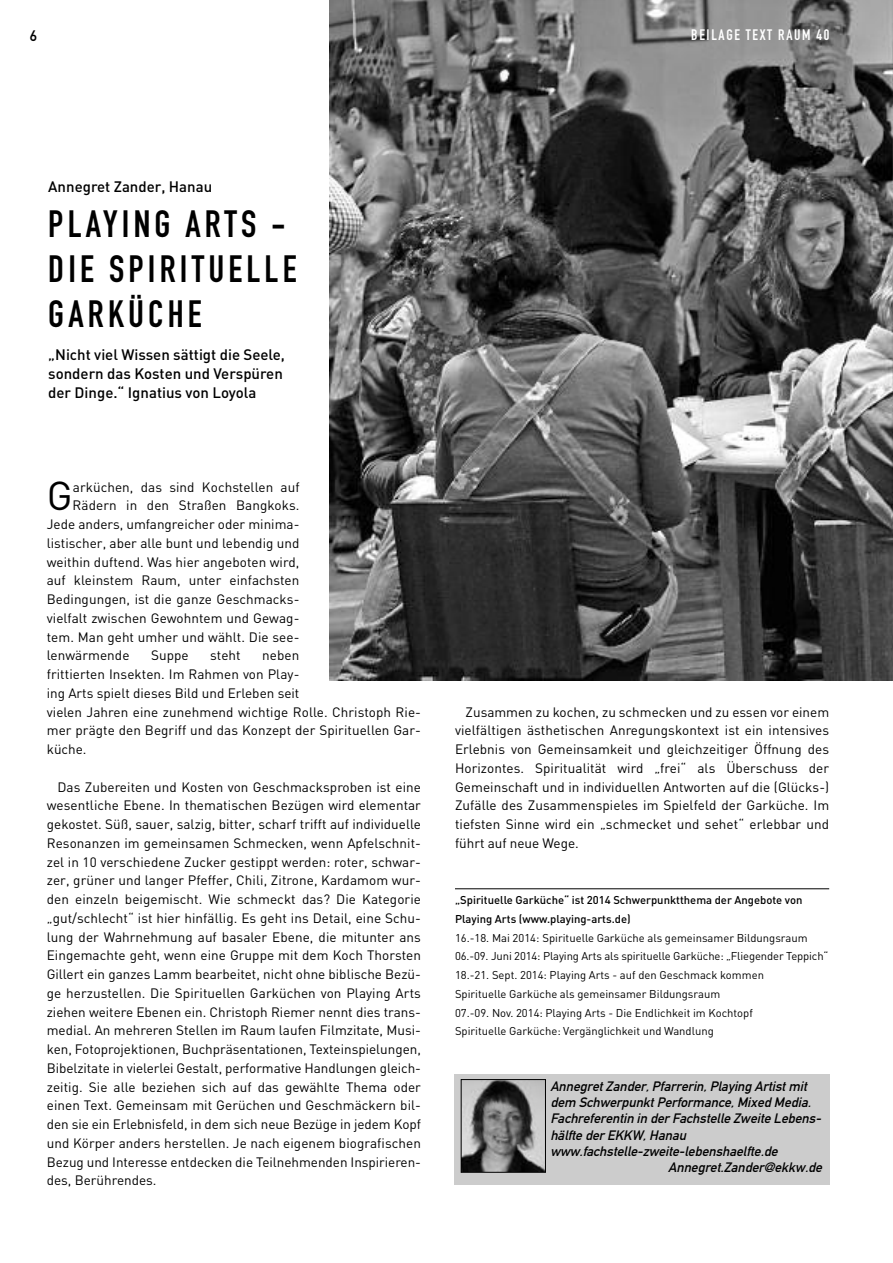
<style>
.page{position:relative;width:893px;height:1263px;background:#fff}
.page>*{position:absolute;margin:0;border:0;box-sizing:border-box;transform-origin:0 0}
.t1{font:39.75px "DIN";color:#000}
.t2{font:37.5px/45px "DIN Engschrift";letter-spacing:.11em;color:#000}
.t3{font:500 15px/18.8px "DIN";color:#000}
.t4{font:15px "DIN Engschrift";letter-spacing:.11em;color:#fff}
.t5{font:15px "DIN Mittelschrift";color:#000}
.t6{font:13.5px/18.8px "DIN";letter-spacing:.005em;color:#000;text-align:justify}
.t7{font:italic 13.5px "DIN Mittelschrift";color:#000}
.t8{font:11.25px/18.8px "DIN";color:#000}
.t9{font:500 11.25px/18.8px "DIN";color:#000}
</style>
<div class="page">
<hr style="left:455px;top:888px;width:374px;height:1px;background:#000">
<div style="left:454px;top:1074px;width:375px;height:110px;background:#ccc"></div>
<img style="left:463px;top:1081px;width:81px;height:90px">
<div style="left:461px;top:1079px;width:85px;height:94px;border:1px solid #000"></div>
<img style="left:329px;top:0;width:564px;height:680px">
<p class="t5" style="left:30px;top:30px;width:9px">6</p>
<p class="t4" style="left:691px;top:30px;width:140px">BEILAGE TEXT RAUM 40</p>
<p class="t3" style="left:48px;top:177px;width:165px">Annegret Zander, Hanau</p>
<h2 class="t2" style="left:48px;top:205px;width:250px">PLAYING ARTS -<br>DIE SPIRITUELLE<br>GARKÜCHE</h2>
<p class="t3" style="left:48px;top:346px;width:238px">„Nicht viel Wissen sättigt die Seele, sondern das Kosten und Verspüren der Dinge.“ Ignatius von Loyola</p>
<h1 class="t1" style="left:47px;top:473px;width:27px">G</h1>
<p class="t6" style="left:73px;top:478px;width:228px">arküchen, das sind Kochstellen auf</p>
<p class="t6" style="left:73px;top:496px;width:228px">Rädern in den Straßen Bangkoks.</p>
<p class="t6" style="left:47px;top:515px;width:254px">Jede anders, umfangreicher oder minima-</p>
<p class="t6" style="left:47px;top:534px;width:254px">listischer, aber alle bunt und lebendig und</p>
<p class="t6" style="left:47px;top:553px;width:254px">weithin duftend. Was hier angeboten wird,</p>
<p class="t6" style="left:47px;top:571px;width:254px">auf kleinstem Raum, unter einfachsten</p>
<p class="t6" style="left:47px;top:590px;width:254px">Bedingungen, ist die ganze Geschmacks-</p>
<p class="t6" style="left:47px;top:609px;width:254px">vielfalt zwischen Gewohntem und Gewag-</p>
<p class="t6" style="left:47px;top:628px;width:254px">tem. Man geht umher und wählt. Die see-</p>
<p class="t6" style="left:47px;top:646px;width:84px">lenwärmende</p>
<p class="t6" style="left:151px;top:646px;width:39px">Suppe</p>
<p class="t6" style="left:210px;top:646px;width:32px">steht</p>
<p class="t6" style="left:47px;top:646px;width:376px;text-align:left;text-indent:216px">neben<br>frittierten Insekten. Im Rahmen von Play-<br>ing Arts spielt dieses Bild und Erleben seit<br>vielen Jahren eine zunehmend wichtige Rolle. Christoph Rie&shy;mer prägte den Begriff und das Konzept der Spirituellen Gar&shy;küche.</p>
<p class="t6" style="left:47px;top:778px;width:376px;text-indent:11px">Das Zubereiten und Kosten von Geschmacksproben ist eine wesentliche Ebene. In thematischen Bezügen wird elementar gekostet. Süß, sauer, salzig, bitter, scharf trifft auf individuelle Resonanzen im gemeinsamen Schmecken, wenn Apfelschnit&shy;zel in 10 verschiedene Zucker gestippt werden: roter, schwar&shy;zer, grüner und langer Pfeffer, Chili, Zitrone, Kardamom wur&shy;den einzeln beigemischt. Wie schmeckt das? Die Kategorie „gut/schlecht“ ist hier hinfällig. Es geht ins Detail, eine Schu&shy;lung der Wahrnehmung auf basaler Ebene, die mitunter ans Eingemachte geht, wenn eine Gruppe mit dem Koch Thorsten Gillert ein ganzes Lamm bearbeitet, nicht ohne biblische Bezü&shy;ge herzustellen. Die Spirituellen Garküchen von Playing Arts ziehen weitere Ebenen ein. Christoph Riemer nennt dies trans&shy;medial. An mehreren Stellen im Raum laufen Filmzitate, Musi&shy;ken, Fotoprojektionen, Buchpräsentationen, Texteinspielungen, Bibelzitate in vielerlei Gestalt, performative Handlungen gleich&shy;zeitig. Sie alle beziehen sich auf das gewählte Thema oder einen Text. Gemeinsam mit Gerüchen und Geschmäckern bil&shy;den sie ein Erlebnisfeld, in dem sich neue Bezüge in jedem Kopf und Körper anders herstellen. Je nach eigenem biografischen Bezug und Interesse entdecken die Teilnehmenden Inspirieren&shy;des, Berührendes.</p>
<p class="t6" style="left:455px;top:703px;width:376px;text-indent:11px">Zusammen zu kochen, zu schmecken und zu essen vor einem vielfältigen ästhetischen Anregungskontext ist ein intensives Erlebnis von Gemeinsamkeit und gleichzeitiger Öffnung des Horizontes. Spiritualität wird „frei“ als Überschuss der Gemeinschaft und in individuellen Antworten auf die (Glücks-)<br>Zufälle des Zusammenspieles im Spielfeld der Garküche. Im tiefsten Sinne wird ein „schmecket und sehet“ erlebbar und führt auf neue Wege.</p>
<p class="t9" style="left:455px;top:891px;width:349px">„Spirituelle Garküche“ ist 2014 Schwerpunktthema der Angebote von<br>Playing Arts (www.playing-arts.de)</p>
<p class="t8" style="left:455px;top:928px;width:375px">16.-18. Mai 2014: Spirituelle Garküche als gemeinsamer Bildungsraum 06.-09. Juni 2014: Playing Arts als spirituelle Garküche: „Fliegender Teppich“ 18.-21. Sept. 2014: Playing Arts - auf den Geschmack kommen<br>Spirituelle Garküche als gemeinsamer Bildungsraum<br>07.-09. Nov. 2014: Playing Arts - Die Endlichkeit im Kochtopf<br>Spirituelle Garküche: Vergänglichkeit und Wandlung</p>
<p class="t7" style="left:550px;top:1081px;width:261px">Annegret Zander, Pfarrerin, Playing Artist mit</p>
<p class="t7" style="left:550px;top:1097px;width:265px">dem Schwerpunkt Performance, Mixed Media.</p>
<p class="t7" style="left:550px;top:1114px;width:275px">Fachreferentin in der Fachstelle Zweite Lebens-</p>
<p class="t7" style="left:550px;top:1130px;width:140px">hälfte der EKKW, Hanau</p>
<p class="t7" style="left:550px;top:1146px;width:231px">www.fachstelle-zweite-lebenshaelfte.de</p>
<p class="t7" style="left:668px;top:1162px;width:158px">Annegret.Zander@ekkw.de</p>
</div>
